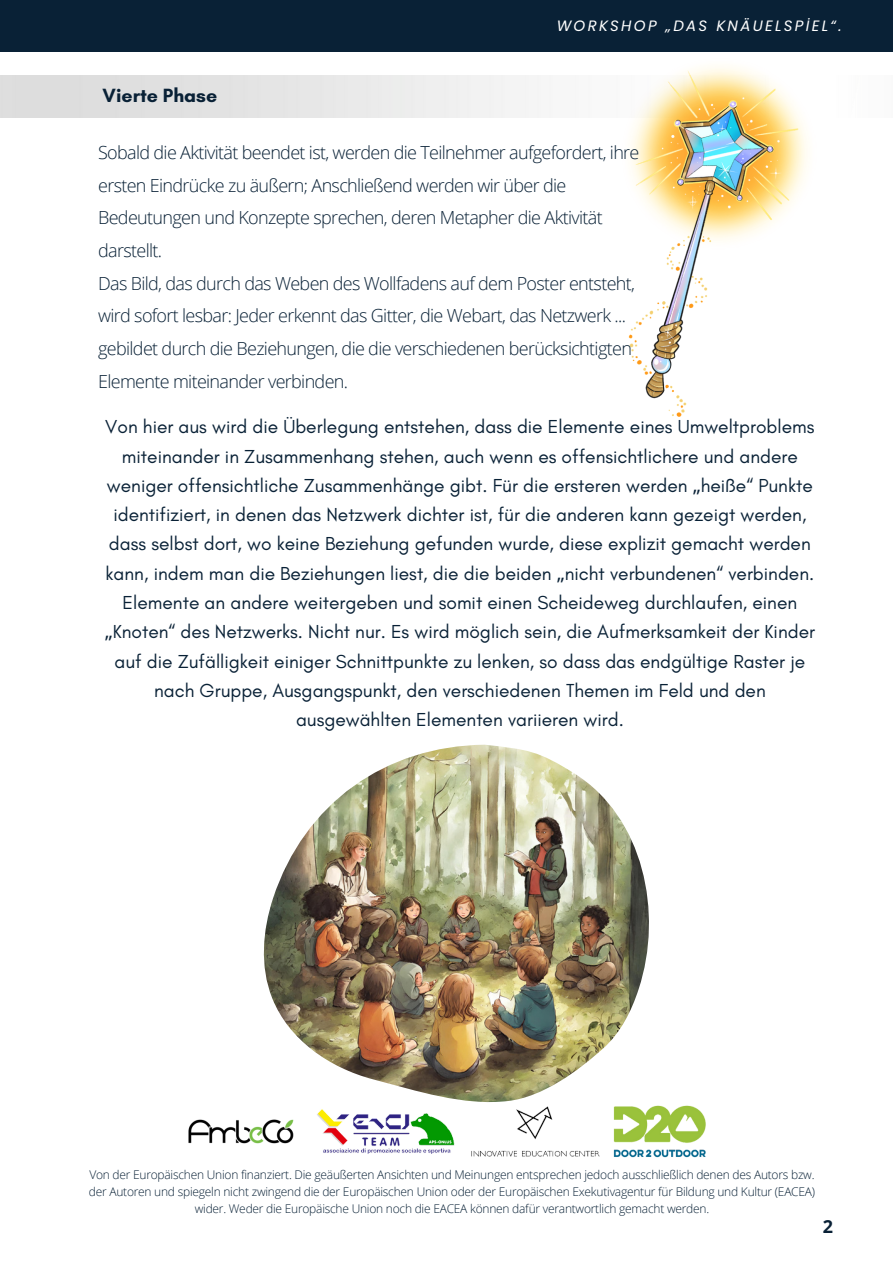
<style>
.page{position:relative;width:893px;height:1264px;background:#fff}
.page>*{position:absolute;margin:0;border:0;box-sizing:border-box;transform-origin:0 0}
.t1{font:700 19.5px "Glacial Indifference";color:#092136}
.t2{font:19.2px/29.2px "Glacial Indifference";color:#092136;text-align:center}
.t3{font:300 18px/32.7px "Open Sans";letter-spacing:-.035em;color:#092136}
.t4{font:700 18px "Open Sans";color:#092136}
.t5{font:italic 15px "Poppins";letter-spacing:.15em;color:#fff}
.t6{font:300 12px/17px "Open Sans";letter-spacing:-.02em;color:#092136;text-align:center}
.s1{font-family:"Noto Sans"}
</style>
<div class="page">
<img style="left:615px;top:51px;width:204px;height:366px">
<img style="left:264px;top:744px;width:385px;height:327px">
<div style="left:0;top:0;width:892px;height:51px;background:#092136"></div>
<img style="left:188px;top:1071px;width:518px;height:87px">
<p class="t1" style="left:103px;top:84px;width:116px">Vierte Phase</p>
<p class="t5" style="left:556px;top:15px;width:286px">WORKSHOP „DAS KNÄUELSPİEL“.</p>
<p class="t3" style="left:98px;top:136px;width:543px">Sobald die Aktivität beendet ist, werden die Teilnehmer aufgefordert, ihre ersten Eindrücke zu äußern; Anschließend werden wir über die Bedeutungen und Konzepte sprechen, deren Metapher die Aktivität darstellt.</p>
<p class="t3" style="left:98px;top:266px;width:538px">Das Bild, das durch das Weben des Wollfadens auf dem Poster entsteht, wird sofort lesbar: Jeder erkennt das Gitter, die Webart, das Netzwerk ... gebildet durch die Beziehungen, die die verschiedenen berücksichtigten Elemente miteinander verbinden.</p>
<p class="t2" style="left:105px;top:412px;width:711px">Von hier aus wird die Überlegung entstehen, dass die Elemente eines Umweltproblems miteinander in Zusammenhang stehen, auch wenn es offensichtlichere und andere weniger offensichtliche Zusammenhänge gibt. Für die ersteren werden <span class="s1">„</span>heiße“ Punkte identifiziert, in denen das Netzwerk dichter ist, für die anderen kann gezeigt werden, dass selbst dort, wo keine Beziehung gefunden wurde, diese explizit gemacht werden kann, indem man die Beziehungen liest, die die beiden <span class="s1">„</span>nicht verbundenen“ verbinden.<br>Elemente an andere weitergeben und somit einen Scheideweg durchlaufen, einen <span class="s1">„</span>Knoten“ des Netzwerks. Nicht nur. Es wird möglich sein, die Aufmerksamkeit der Kinder auf die Zufälligkeit einiger Schnittpunkte zu lenken, so dass das endgültige Raster je nach Gruppe, Ausgangspunkt, den verschiedenen Themen im Feld und den ausgewählten Elementen variieren wird.</p>
<p class="t6" style="left:89px;top:1165px;width:727px">Von der Europäischen Union finanziert. Die geäußerten Ansichten und Meinungen entsprechen jedoch ausschließlich denen des Autors bzw. der Autoren und spiegeln nicht zwingend die der Europäischen Union oder der Europäischen Exekutivagentur für Bildung und Kultur (EACEA) wider. Weder die Europäische Union noch die EACEA können dafür verantwortlich gemacht werden.</p>
<p class="t4" style="left:822px;top:1213px;width:12px">2</p>
</div>
